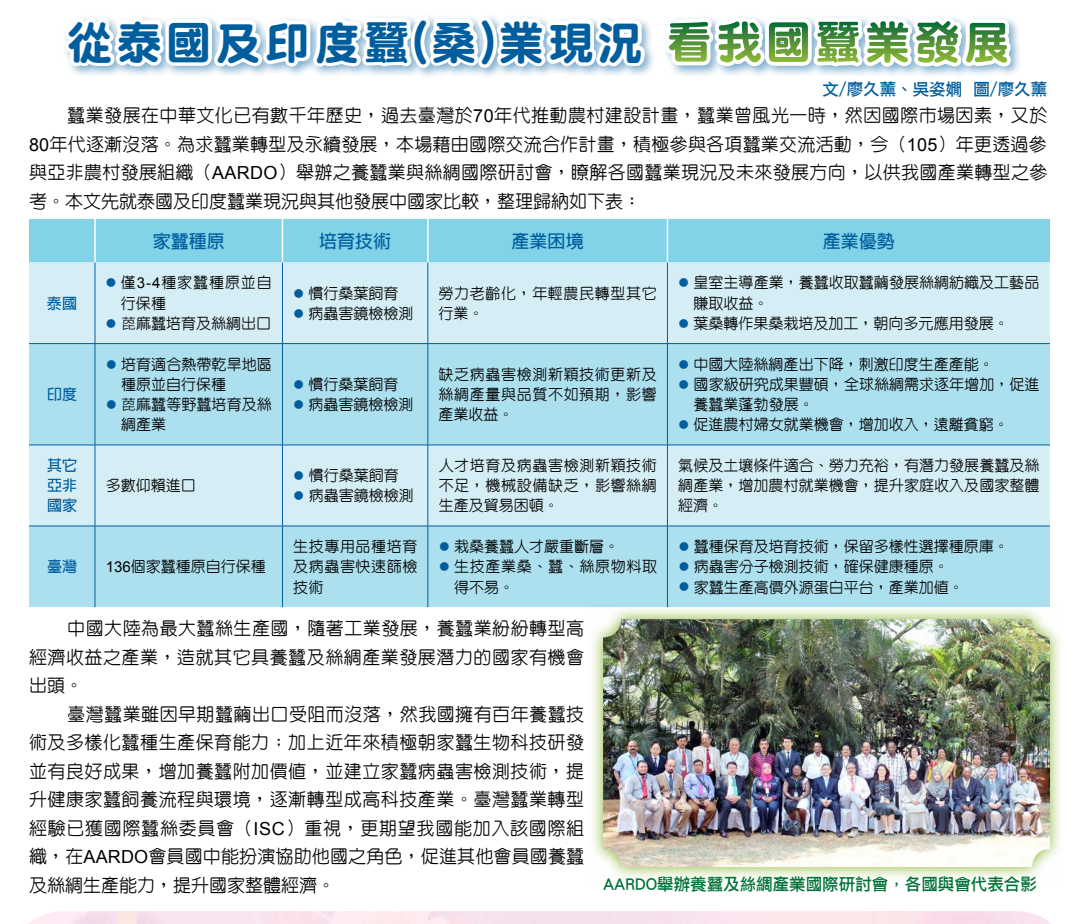
<style>
.page{position:relative;width:1079px;height:924px;background:#fff}
.page>*{position:absolute;margin:0;border:0;box-sizing:border-box;transform-origin:0 0}
.t1{font:45px "DFN Yuan W9 WINP BF";letter-spacing:.1em;color:#005e9e}
.t2{font:500 18px/28.5px "Yen Round";letter-spacing:.01em;color:#000;text-align:justify}
.t3{font:700 18px "Lin Gothic";color:#005e9e}
.t4{font:16.5px "DF Li Hei W5 WINP BF";color:#007236}
.t5{font:16.5px "DF Li Hei W5 WINP BF";color:#005e9e}
.t6{font:500 15px/20.2px "Yen Round";color:#000}
.t7{font:500 15px/20.2px "Yen Round";letter-spacing:.045em;color:#000}
.t8{font:500 15px/20.2px "Yen Round";letter-spacing:.04em;color:#000}
.t9{font:500 15px/20.2px "Yen Round";letter-spacing:.06em;color:#000}
.t10{font:700 15px/20.2px "Lin Gothic";color:#005e9e;text-align:justify}
.s1{color:#fff}
.s2{font-family:"DFN Yuan W9 WIN BF";color:#fff}
.s3{font-family:"Arial";font-weight:400}
.s4{color:#005e9e}
.s5{font-family:"Microsoft Jheng Hei";font-weight:400}
</style>
<div class="page">
<svg style="left:251px;top:911px;width:162px;height:12px;background:#fae6ed"></svg>
<svg style="left:510px;top:921px;width:58px;height:2px"></svg>
<div style="left:29px;top:219px;width:1020px;height:43px;background:#82d2e8"></div>
<div style="left:29px;top:262px;width:1020px;height:81px;background:#d5eef6"></div>
<svg style="left:29px;top:344px;width:1020px;height:263px;background:#b8e3f0"></svg>
<hr style="left:94px;top:219px;width:2px;height:43px;background:#fff">
<hr style="left:282px;top:219px;width:1px;height:43px;background:#fff">
<hr style="left:427px;top:219px;width:1px;height:43px;background:#fff">
<hr style="left:666px;top:219px;width:2px;height:43px;background:#fff">
<hr style="left:95px;top:262px;width:1px;height:81px;background:#005e9e">
<hr style="left:282px;top:262px;width:1px;height:81px;background:#005e9e">
<hr style="left:427px;top:262px;width:1px;height:81px;background:#005e9e">
<hr style="left:667px;top:262px;width:1px;height:81px;background:#005e9e">
<hr style="left:29px;top:343px;width:66px;height:1px;background:#005e9e">
<hr style="left:95px;top:343px;width:187px;height:1px;background:#005e9e">
<hr style="left:95px;top:343px;width:1px;height:101px;background:#005e9e">
<hr style="left:282px;top:343px;width:146px;height:1px;background:#005e9e">
<hr style="left:282px;top:343px;width:1px;height:101px;background:#005e9e">
<hr style="left:428px;top:343px;width:239px;height:1px;background:#005e9e">
<hr style="left:427px;top:343px;width:1px;height:101px;background:#005e9e">
<hr style="left:667px;top:343px;width:382px;height:1px;background:#005e9e">
<hr style="left:667px;top:343px;width:1px;height:101px;background:#005e9e">
<hr style="left:29px;top:444px;width:66px;height:1px;background:#005e9e">
<hr style="left:95px;top:444px;width:187px;height:1px;background:#005e9e">
<hr style="left:95px;top:445px;width:1px;height:80px;background:#005e9e">
<hr style="left:282px;top:444px;width:146px;height:1px;background:#005e9e">
<hr style="left:282px;top:445px;width:1px;height:80px;background:#005e9e">
<hr style="left:428px;top:444px;width:239px;height:1px;background:#005e9e">
<hr style="left:427px;top:445px;width:1px;height:80px;background:#005e9e">
<hr style="left:667px;top:444px;width:382px;height:1px;background:#005e9e">
<hr style="left:667px;top:445px;width:1px;height:80px;background:#005e9e">
<hr style="left:29px;top:525px;width:66px;height:1px;background:#005e9e">
<hr style="left:95px;top:525px;width:187px;height:1px;background:#005e9e">
<hr style="left:95px;top:526px;width:1px;height:81px;background:#005e9e">
<hr style="left:282px;top:525px;width:146px;height:1px;background:#005e9e">
<hr style="left:282px;top:526px;width:1px;height:81px;background:#005e9e">
<hr style="left:428px;top:525px;width:239px;height:1px;background:#005e9e">
<hr style="left:427px;top:526px;width:1px;height:81px;background:#005e9e">
<hr style="left:667px;top:525px;width:382px;height:1px;background:#005e9e">
<hr style="left:667px;top:526px;width:1px;height:81px;background:#005e9e">
<svg style="left:65px;top:16px;width:585px;height:61px"></svg>
<svg style="left:665px;top:17px;width:352px;height:58px"></svg>
<svg style="left:588px;top:604px;width:472px;height:274px"></svg>
<img style="left:603px;top:619px;width:446px;height:247px">
<h1 class="t1" style="left:67px;top:20px;width:943px">從泰國及印度蠶(桑)業現況<span class="s1">看我國蠶</span><span class="s2">業發展</span></h1>
<p class="t5" style="left:822px;top:80px;width:226px">文/廖久薰、吳姿嫺 圖/廖久薰</p>
<p class="t2" style="left:29px;top:101px;width:1019px;text-indent:38px">蠶業發展在中華文化已有數千年歷史，過去臺灣於<span class="s3">70</span>年代推動農村建設計畫，蠶業曾風光一時，然因國際市場因素，又於<span class="s3">80</span>年代逐漸沒落。為求蠶業轉型及永續發展，本場藉由國際交流合作計畫，積極參與各項蠶業交流活動，今（<span class="s3">105</span>）年更透過參與亞非農村發展組織（<span class="s3">AARDO</span>）舉辦之養蠶業與絲綢國際研討會，瞭解各國蠶業現況及未來發展方向，以供我國產業轉型之參考。本文先就泰國及印度蠶業現況與其他發展中國家比較，整理歸納如下表：</p>
<p class="t10" style="left:47px;top:293px;width:31px">泰國</p>
<p class="t10" style="left:47px;top:384px;width:31px">印度</p>
<p class="t10" style="left:47px;top:455px;width:31px">其它亞非國家</p>
<p class="t3" style="left:153px;top:232px;width:73px">家蠶種原</p>
<p class="t3" style="left:319px;top:232px;width:73px">培育技術</p>
<p class="t3" style="left:511px;top:232px;width:73px">產業困境</p>
<p class="t3" style="left:822px;top:232px;width:73px">產業優勢</p>
<p class="t9" style="left:121px;top:272px;width:152px;text-indent:-15px"><span class="s4">●</span> 僅<span class="s3">3-4</span>種家蠶種原並自行保種</p>
<p class="t6" style="left:106px;top:313px;width:167px"><span class="s4">●</span> <span class="s5">萞</span>麻蠶培育及絲綢出口</p>
<p class="t6" style="left:121px;top:353px;width:152px;text-indent:-15px"><span class="s4">●</span> 培育適合熱帶乾旱地區種原並自行保種</p>
<p class="t6" style="left:121px;top:394px;width:152px;text-indent:-15px"><span class="s4">●</span> <span class="s5">萞</span>麻蠶等野蠶培育及絲綢產業</p>
<p class="t6" style="left:106px;top:475px;width:91px">多數仰賴進口</p>
<p class="t6" style="left:293px;top:283px;width:107px"><span class="s4">●</span> 慣行桑葉飼育</p>
<p class="t6" style="left:293px;top:303px;width:122px"><span class="s4">●</span> 病蟲害鏡檢檢測</p>
<p class="t6" style="left:293px;top:374px;width:107px"><span class="s4">●</span> 慣行桑葉飼育</p>
<p class="t6" style="left:293px;top:394px;width:122px"><span class="s4">●</span> 病蟲害鏡檢檢測</p>
<p class="t6" style="left:293px;top:465px;width:107px"><span class="s4">●</span> 慣行桑葉飼育</p>
<p class="t6" style="left:293px;top:485px;width:122px"><span class="s4">●</span> 病蟲害鏡檢檢測</p>
<p class="t8" style="left:438px;top:283px;width:220px">勞力老齡化，年輕農民轉型其它行業。</p>
<p class="t6" style="left:693px;top:272px;width:347px;text-indent:-15px"><span class="s4">●</span> 皇室主導產業，養蠶收取蠶繭發展絲綢紡織及工藝品賺取收益。</p>
<p class="t6" style="left:678px;top:313px;width:332px"><span class="s4">●</span> 葉桑轉作果桑栽培及加工，朝向多元應用發展。</p>
<p class="t6" style="left:438px;top:364px;width:220px;text-align:justify">缺乏病蟲害檢測新穎技術更新及絲綢產量與品質不如預期，影響產業收益。</p>
<p class="t6" style="left:678px;top:353px;width:317px"><span class="s4">●</span> 中國大陸絲綢產出下降，刺激印度生產產能。</p>
<p class="t6" style="left:693px;top:374px;width:347px;text-indent:-15px"><span class="s4">●</span> 國家級研究成果豐碩，全球絲綢需求逐年增加，促進養蠶業蓬勃發展。</p>
<p class="t6" style="left:678px;top:414px;width:332px"><span class="s4">●</span> 促進農村婦女就業機會，增加收入，遠離貧窮。</p>
<p class="t6" style="left:438px;top:455px;width:220px;text-align:justify">人才培育及病蟲害檢測新穎技術不足，機械設備缺乏，影響絲綢生產及貿易困頓。</p>
<p class="t6" style="left:678px;top:455px;width:363px;text-align:justify">氣候及土壤條件適合、勞力充裕，有潛力發展養蠶及絲綢產業，增加農村就業機會，提升家庭收入及國家整體經濟。</p>
<p class="t10" style="left:47px;top:556px;width:31px">臺灣</p>
<p class="t6" style="left:106px;top:556px;width:162px"><span class="s3">136</span>個家蠶種原自行保種</p>
<p class="t6" style="left:293px;top:536px;width:125px;text-align:justify">生技專用品種培育及病蟲害快速篩檢技術</p>
<p class="t6" style="left:438px;top:536px;width:182px"><span class="s4">●</span> 栽桑養蠶人才嚴重斷層。</p>
<p class="t7" style="left:454px;top:556px;width:204px;text-indent:-15px"><span class="s4">●</span> 生技產業桑、蠶、絲原物料取得不易。</p>
<p class="t6" style="left:678px;top:536px;width:332px"><span class="s4">●</span> 蠶種保育及培育技術，保留多樣性選擇種原庫。</p>
<p class="t6" style="left:678px;top:556px;width:272px"><span class="s4">●</span> 病蟲害分子檢測技術，確保健康種原。</p>
<p class="t6" style="left:678px;top:576px;width:287px"><span class="s4">●</span> 家蠶生產高價外源蛋白平台，產業加值。</p>
<p class="t2" style="left:29px;top:613px;width:556px;text-indent:38px">中國大陸為最大蠶絲生產國，隨著工業發展，養蠶業紛紛轉型高經濟收益之產業，造就其它具養蠶及絲綢產業發展潛力的國家有機會出頭。</p>
<p class="t2" style="left:29px;top:699px;width:557px;text-indent:38px">臺灣蠶業雖因早期蠶繭出口受阻而沒落，然我國擁有百年養蠶技術及多樣化蠶種生產保育能力；加上近年來積極朝家蠶生物科技研發並有良好成果，增加養蠶附加價值，並建立家蠶病蟲害檢測技術，提升健康家蠶飼養流程與環境，逐漸轉型成高科技產業。臺灣蠶業轉型經驗已獲國際蠶絲委員會（<span class="s3">ISC</span>）重視，更期望我國能加入該國際組織，在<span class="s3">AARDO</span>會員國中能扮演協助他國之角色，促進其他會員國養蠶及絲綢生產能力，提升國家整體經濟。</p>
<p class="t4" style="left:603px;top:875px;width:435px">AARDO舉辦養蠶及絲綢產業國際研討會，各國與會代表合影</p>
</div>
